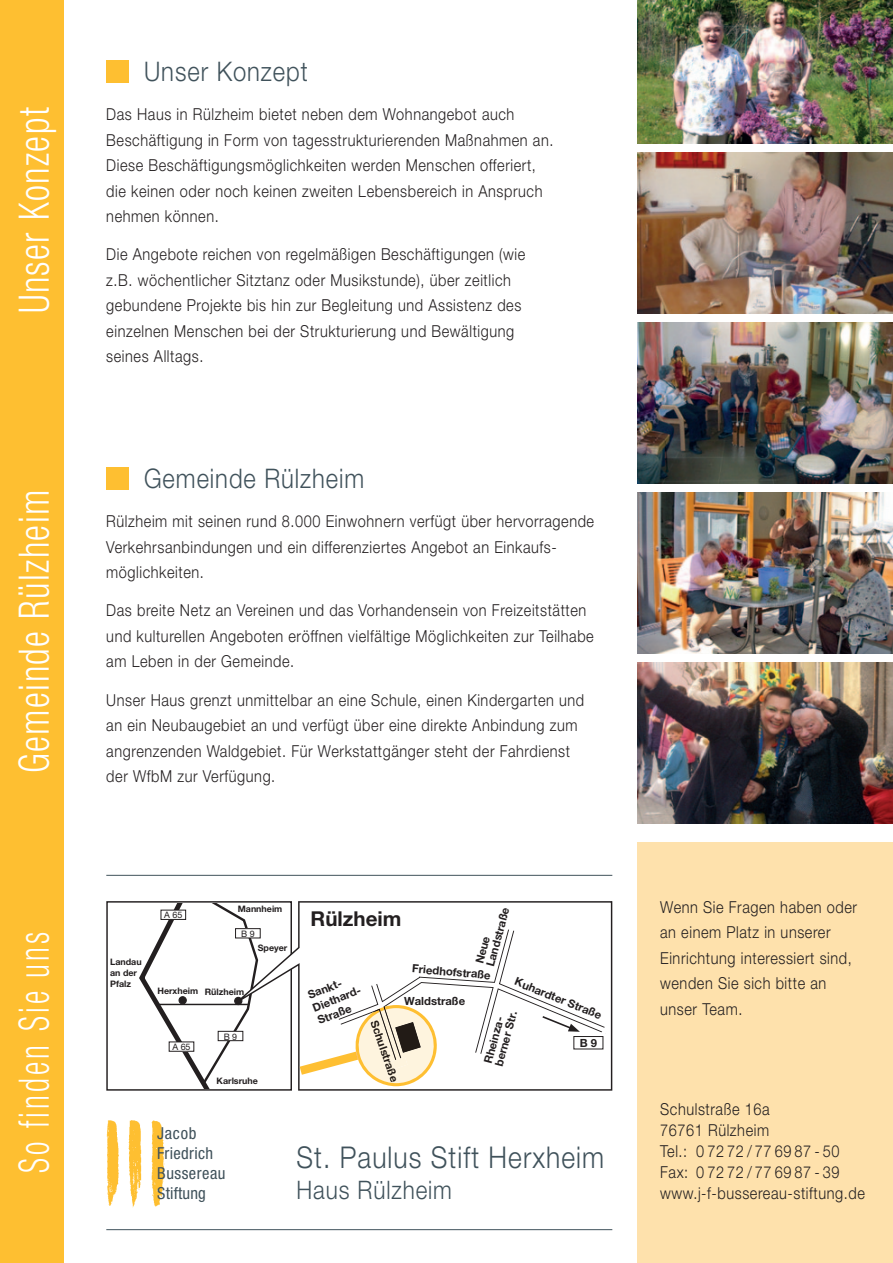
<style>
.page{position:relative;width:893px;height:1263px;background:#fff}
.page>*{position:absolute;margin:0;border:0;box-sizing:border-box;transform-origin:0 0}
.t1{font:300 condensed 42px "Helvetica Neue";letter-spacing:.04em;color:#fff;scale:.88 1}
.t2{font:300 condensed 42px "Helvetica Neue";letter-spacing:.1em;color:#fff;scale:.74 1}
.t3{font:300 30px "Helvetica Neue";letter-spacing:.04em;color:#40525b;scale:.88 1}
.t4{font:300 27px "Helvetica Neue";letter-spacing:.04em;color:#40525b;scale:.88 1}
.t5{font:300 25.5px "Helvetica Neue";letter-spacing:.04em;color:#40525b;scale:.88 1}
.t6{font:700 20.55px "Helvetica Neue";color:#231f20}
.t7{font:300 16.5px/25.5px "Helvetica Neue";letter-spacing:.04em;color:#231f20;scale:.88 1}
.t8{font:condensed 16.5px/20.1px "Helvetica Neue";letter-spacing:.02em;color:#40525b}
.t9{font:700 11.25px/13.5px "Helvetica Neue";color:#231f20}
.t10{font:700 9px/10.6px "Helvetica Neue";color:#231f20}
.t11{font:9px "Helvetica Neue";color:#231f20}
</style>
<div class="page">
<div style="left:638px;top:842px;width:255px;height:421px;background:#fee1ac"></div>
<div style="left:0;top:0;width:64px;height:1263px;background:#febf31"></div>
<img style="left:106px;top:1121px;width:59px;height:87px">
<div style="left:106px;top:60px;width:23px;height:22px;background:#febf31"></div>
<hr style="left:106px;top:875px;width:506px;height:1px;background:#40525b">
<hr style="left:106px;top:1229px;width:506px;height:1px;background:#40525b">
<div style="left:106px;top:467px;width:23px;height:22px;background:#febf31"></div>
<img style="left:638px;top:662px;width:255px;height:162px">
<img style="left:638px;top:152px;width:255px;height:162px">
<img style="left:638px;top:322px;width:255px;height:162px">
<img style="left:638px;top:492px;width:255px;height:162px">
<img style="left:638px;top:0;width:255px;height:144px">
<svg style="left:139px;top:903px;width:98px;height:186px"></svg>
<div style="left:179px;top:997px;width:7px;height:7px;background:#231f20;border-radius:50%"></div>
<div style="left:178px;top:996px;width:9px;height:8px;border:1px solid #231f20;border-radius:50%"></div>
<div style="left:235px;top:997px;width:7px;height:7px;background:#231f20;border-radius:50%"></div>
<div style="left:234px;top:997px;width:8px;height:8px;border:1px solid #231f20;border-radius:50%"></div>
<div style="left:161px;top:910px;width:25px;height:9px;background:#fff"></div>
<div style="left:161px;top:910px;width:25px;height:10px;border:1px solid #231f20"></div>
<div style="left:169px;top:1042px;width:25px;height:9px;background:#fff"></div>
<div style="left:235px;top:928px;width:26px;height:10px;border:1px solid #231f20"></div>
<div style="left:218px;top:1031px;width:25px;height:10px;background:#fff"></div>
<div style="left:218px;top:1031px;width:25px;height:10px;border:1px solid #231f20"></div>
<div style="left:106px;top:901px;width:186px;height:190px;border:1px solid #231f20"></div>
<hr style="left:157px;top:1004px;width:91px;height:1px;background:#231f20">
<svg style="left:237px;top:901px;width:375px;height:190px"></svg>
<svg style="left:300px;top:921px;width:310px;height:165px"></svg>
<h1 class="t1" style="left:10px;top:313px;width:235px;rotate:-90deg">Unser Konzept</h1>
<h1 class="t1" style="left:10px;top:773px;width:324px;rotate:-90deg">Gemeinde Rülzheim</h1>
<h1 class="t2" style="left:10px;top:1173px;width:328px;rotate:-90deg">So finden Sie uns</h1>
<h3 class="t4" style="left:144px;top:55px;width:187px">Unser Konzept</h3>
<p class="t7" style="left:106px;top:101px;width:510px">Das Haus in Rülzheim bietet neben dem Wohnangebot auch Beschäftigung in Form von tagesstrukturierenden Maßnahmen an.<br>Diese Beschäftigungsmöglichkeiten werden Menschen offeriert, die keinen oder noch keinen zweiten Lebensbereich in Anspruch nehmen können.</p>
<p class="t7" style="left:106px;top:241px;width:478px">Die Angebote reichen von regelmäßigen Beschäftigungen (wie z.B. wöchentlicher Sitztanz oder Musikstunde), über zeitlich gebundene Projekte bis hin zur Begleitung und Assistenz des einzelnen Menschen bei der Strukturierung und Bewältigung seines Alltags.</p>
<h3 class="t4" style="left:144px;top:462px;width:252px">Gemeinde Rülzheim</h3>
<p class="t7" style="left:106px;top:508px;width:556px">Rülzheim mit seinen rund 8.000 Einwohnern verfügt über hervorragende<br>Verkehrsanbindungen und ein differenziertes Angebot an Einkaufs&shy;möglichkeiten.</p>
<p class="t7" style="left:106px;top:597px;width:555px">Das breite Netz an Vereinen und das Vorhandensein von Freizeitstätten und kulturellen Angeboten eröffnen vielfältige Möglichkeiten zur Teilhabe am Leben in der Gemeinde.</p>
<p class="t7" style="left:106px;top:687px;width:545px">Unser Haus grenzt unmittelbar an eine Schule, einen Kindergarten und an ein Neubaugebiet an und verfügt über eine direkte Anbindung zum angrenzenden Waldgebiet. Für Werkstattgänger steht der Fahrdienst</p>
<p class="t7" style="left:106px;top:763px;width:194px">der WfbM zur Verfügung.</p>
<p class="t10" style="left:110px;top:957px;width:33px">Landau an der<br>Pfalz</p>
<p class="t11" style="left:164px;top:910px;width:20px">A 65</p>
<p class="t10" style="left:238px;top:903px;width:46px">Mannheim</p>
<p class="t11" style="left:241px;top:928px;width:15px">B 9</p>
<p class="t10" style="left:258px;top:942px;width:31px">Speyer</p>
<p class="t10" style="left:157px;top:985px;width:88px">Herxheim Rülzheim</p>
<p class="t11" style="left:172px;top:1041px;width:20px">A 65</p>
<p class="t11" style="left:224px;top:1031px;width:15px">B 9</p>
<p class="t10" style="left:217px;top:1075px;width:43px">Karlsruhe</p>
<p class="t9" style="left:473px;top:962px;width:62px;line-height:11.2px;rotate:-75deg">Neue<br>Landstraße</p>
<p class="t6" style="left:311px;top:906px;width:92px">Rülzheim</p>
<p class="t9" style="left:413px;top:961px;width:80px;rotate:5deg">Friedhofstraße</p>
<p class="t9" style="left:518px;top:974px;width:94px;rotate:22deg">Kuhardter Straße</p>
<p class="t9" style="left:306px;top:989px;width:53px;rotate:-21deg">Sankt-<br>Diethard-<br>Straße</p>
<p class="t9" style="left:404px;top:994px;width:63px">Waldstraße</p>
<p class="t9" style="left:482px;top:1061px;width:59px;line-height:11.2px;rotate:-75deg">Rheinza&shy;berner Str.</p>
<p class="t9" style="left:381px;top:1018px;width:66px;rotate:71deg">Schulstraße</p>
<p class="t9" style="left:580px;top:1036px;width:19px">B 9</p>
<p class="t8" style="left:157px;top:1122px;width:70px">Jacob<br>Friedrich<br>Bussereau<br>Stiftung</p>
<h2 class="t3" style="left:297px;top:1138px;width:351px">St. Paulus Stift Herxheim</h2>
<h3 class="t5" style="left:297px;top:1174px;width:178px">Haus Rülzheim</h3>
<p class="t7" style="left:660px;top:894px;width:225px">Wenn Sie Fragen haben oder an einem Platz in unserer<br>Einrichtung interessiert sind, wenden Sie sich bitte an unser Team.</p>
<p class="t7" style="left:660px;top:1098px;width:234px;line-height:21px">Schulstraße 16a<br>76761 Rülzheim<br>Tel.: 0 72 72 / 77 69 87 - 50<br>Fax: 0 72 72 / 77 69 87 - 39 www.j-f-bussereau-stiftung.de</p>
</div>
